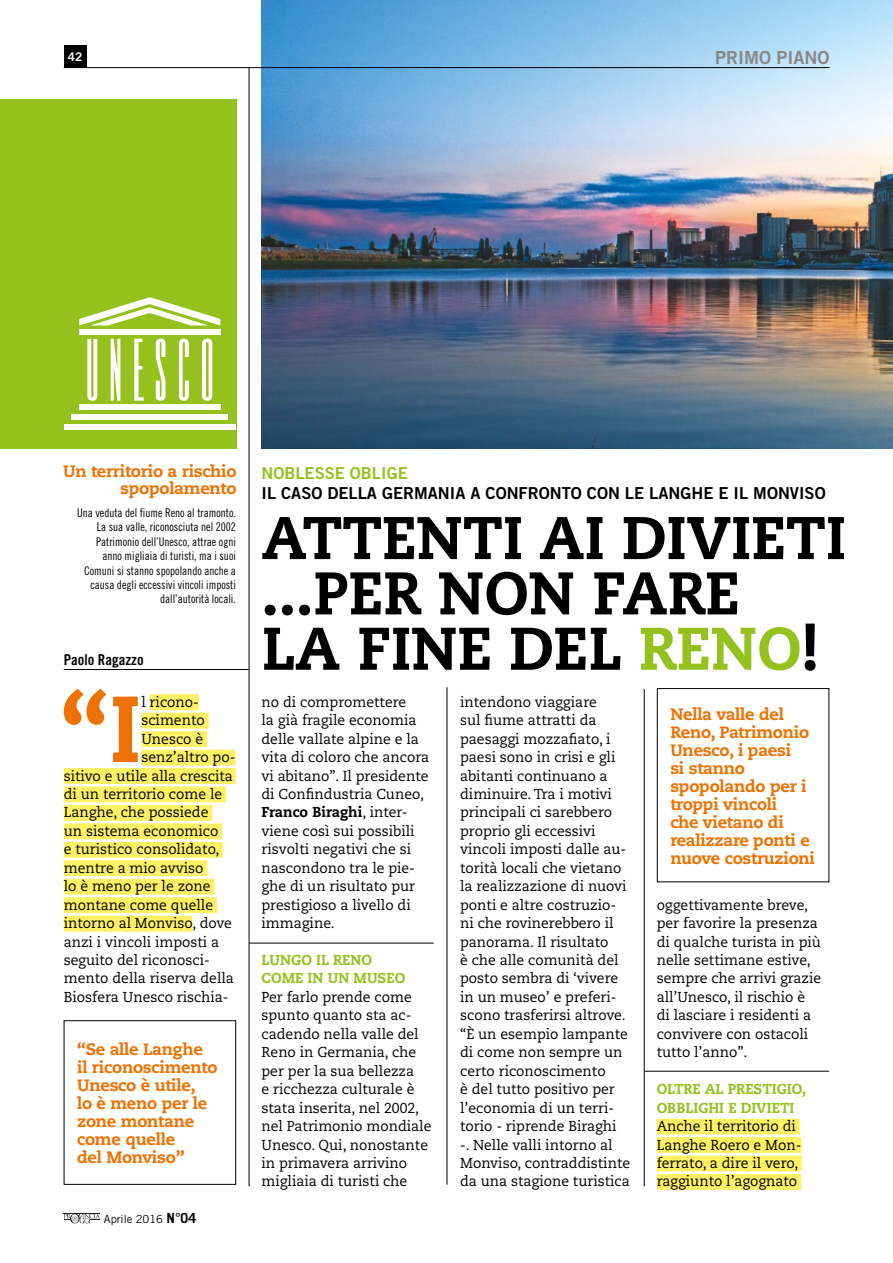
<style>
.page{position:relative;width:893px;height:1263px;background:#fff}
.page>*{position:absolute;margin:0;border:0;box-sizing:border-box;transform-origin:0 0}
.t1{font:800 93.45px "Caecilia LT Std";color:#ee7203}
.t2{font:800 60px/55.3px "Caecilia LT Std";color:#000}
.t3{font:18px "Trade Gothic LT Std Bd 2";color:#878787}
.t4{font:800 16.5px/18px "Caecilia LT Std";letter-spacing:-.015em;color:#ee7203}
.t5{font:16.5px "Trade Gothic LT Std Bd 2";color:#000}
.t6{font:16.5px "Trade Gothic LT Std Bd 2";color:#95c11f}
.t7{font:15px "Trade Gothic LT Std Bd Cn 20";color:#000}
.t8{font:14.4px/18.5px "Caecilia LT Std";color:#000}
.t9{font:800 14.4px/18.5px "Caecilia LT Std";color:#95c11f}
.t10{font:12px/14.4px "Trade Gothic LT Std Cn 18";color:#000;text-align:right;scale:.95 1}
.t11{font:12px "Trade Gothic LT Std Bd 2";color:#fff}
.t12{font:11.1px "Trade Gothic LT Std";color:#000}
.s1{font-weight:700;font-size:13.95px}
.s2{color:#95c11f}
.s3{font-weight:800}
</style>
<div class="page">
<hr style="left:447px;top:687px;width:1px;height:498px;background:#000">
<hr style="left:644px;top:689px;width:1px;height:497px;background:#000">
<hr style="left:644px;top:1071px;width:185px;height:1px;background:#000">
<hr style="left:249px;top:943px;width:185px;height:1px;background:#000">
<div style="left:0;top:99px;width:236px;height:349px;background:#95c11f"></div>
<hr style="left:64px;top:669px;width:185px;height:1px;background:#000">
<div style="left:150px;top:694px;width:49px;height:16px;background:#fff064"></div>
<div style="left:141px;top:713px;width:68px;height:16px;background:#fff064"></div>
<div style="left:141px;top:731px;width:66px;height:16px;background:#fff064"></div>
<div style="left:141px;top:750px;width:94px;height:15px;background:#fff064"></div>
<div style="left:64px;top:768px;width:172px;height:16px;background:#fff064"></div>
<div style="left:64px;top:786px;width:162px;height:16px;background:#fff064"></div>
<div style="left:64px;top:805px;width:148px;height:16px;background:#fff064"></div>
<div style="left:64px;top:823px;width:158px;height:16px;background:#fff064"></div>
<div style="left:64px;top:842px;width:159px;height:16px;background:#fff064"></div>
<div style="left:64px;top:860px;width:143px;height:16px;background:#fff064"></div>
<div style="left:64px;top:879px;width:150px;height:16px;background:#fff064"></div>
<div style="left:64px;top:897px;width:153px;height:16px;background:#fff064"></div>
<div style="left:64px;top:916px;width:128px;height:15px;background:#fff064"></div>
<div style="left:657px;top:1119px;width:143px;height:15px;background:#fff064"></div>
<div style="left:657px;top:1137px;width:144px;height:16px;background:#fff064"></div>
<div style="left:657px;top:1155px;width:145px;height:16px;background:#fff064"></div>
<div style="left:657px;top:1174px;width:144px;height:16px;background:#fff064"></div>
<hr style="left:249px;top:68px;width:1px;height:1118px;background:#000">
<div style="left:657px;top:688px;width:172px;height:194px;border:1px solid #000"></div>
<div style="left:64px;top:1020px;width:172px;height:165px;border:1px solid #000"></div>
<img style="left:262px;top:0;width:631px;height:448px">
<div style="left:64px;top:424px;width:172px;height:6px;background:#fff"></div>
<div style="left:71px;top:414px;width:157px;height:6px;background:#fff"></div>
<div style="left:79px;top:404px;width:141px;height:6px;background:#fff"></div>
<div style="left:79px;top:329px;width:141px;height:6px;background:#fff"></div>
<svg style="left:79px;top:297px;width:141px;height:28px"></svg>
<svg style="left:111px;top:339px;width:9px;height:62px"></svg>
<svg style="left:202px;top:338px;width:10px;height:63px"></svg>
<svg style="left:87px;top:339px;width:10px;height:62px"></svg>
<svg style="left:156px;top:338px;width:10px;height:63px"></svg>
<svg style="left:179px;top:338px;width:10px;height:63px"></svg>
<svg style="left:134px;top:339px;width:10px;height:62px"></svg>
<hr style="left:64px;top:1213px;width:36px;height:1px;background:#000">
<svg style="left:64px;top:1214px;width:36px;height:9px"></svg>
<hr style="left:64px;top:67px;width:766px;height:1px;background:#000">
<div style="left:64px;top:45px;width:22px;height:23px;background:#000"></div>
<p class="t11" style="left:68px;top:49px;width:16px">42</p>
<p class="t3" style="left:715px;top:46px;width:116px">PRIMO PIANO</p>
<p class="t4" style="left:63px;top:463px;width:175px;line-height:16.5px;text-align:right">Un territorio a rischio spopolamento</p>
<p class="t10" style="left:77px;top:505px;width:169px">Una veduta del fiume Reno al tramonto.<br>La sua valle, riconosciuta nel 2002<br>Patrimonio dell’Unesco, attrae ogni anno migliaia di turisti, ma i suoi Comuni si stanno spopolando anche a causa degli eccessivi vincoli imposti dall’autorità locali.</p>
<p class="t7" style="left:64px;top:651px;width:81px">Paolo Ragazzo</p>
<h1 class="t1" style="left:61px;top:671px;width:82px">“I</h1>
<p class="t8" style="left:141px;top:693px;width:59px">l ricono-</p>
<p class="t8" style="left:141px;top:711px;width:65px">scimento</p>
<p class="t8" style="left:141px;top:730px;width:63px">Unesco è</p>
<p class="t8" style="left:141px;top:748px;width:96px">senz’altro po-</p>
<p class="t8" style="left:64px;top:766px;width:171px">sitivo e utile alla crescita</p>
<p class="t8" style="left:64px;top:785px;width:160px">di un territorio come le</p>
<p class="t8" style="left:64px;top:803px;width:146px">Langhe, che possiede</p>
<p class="t8" style="left:64px;top:822px;width:156px">un sistema economico</p>
<p class="t8" style="left:64px;top:840px;width:157px">e turistico consolidato,</p>
<p class="t8" style="left:64px;top:859px;width:141px">mentre a mio avviso</p>
<p class="t8" style="left:64px;top:877px;width:148px">lo è meno per le zone</p>
<p class="t8" style="left:64px;top:896px;width:151px">montane come quelle</p>
<p class="t8" style="left:64px;top:914px;width:170px">intorno al Monviso, dove</p>
<p class="t8" style="left:64px;top:932px;width:157px">anzi i vincoli imposti a</p>
<p class="t8" style="left:64px;top:951px;width:147px">seguito del riconosci-</p>
<p class="t8" style="left:64px;top:969px;width:172px">mento della riserva della</p>
<p class="t8" style="left:64px;top:988px;width:166px">Biosfera Unesco rischia-</p>
<p class="t4" style="left:77px;top:1040px;width:142px">“Se alle Langhe<br>il riconoscimento<br>Unesco è utile,<br>lo è meno per le zone montane come quelle<br>del Monviso”</p>
<p class="t12" style="left:104px;top:1213px;width:94px">Aprile 2016 <span class="s1">N°04</span></p>
<p class="t6" style="left:261px;top:463px;width:148px">NOBLESSE OBLIGE</p>
<p class="t5" style="left:261px;top:482px;width:566px">IL CASO DELLA GERMANIA A CONFRONTO CON LE LANGHE E IL MONVISO</p>
<h2 class="t2" style="left:261px;top:511px;width:586px">ATTENTI AI DIVIETI ...PER NON FARE<br>LA FINE DEL <span class="s2">RENO</span>!</h2>
<p class="t8" style="left:460px;top:693px;width:172px">intendono viaggiare<br>sul fiume attratti da paesaggi mozzafiato, i paesi sono in crisi e gli abitanti continuano a diminuire. Tra i motivi principali ci sarebbero proprio gli eccessivi vincoli imposti dalle au&shy;torità locali che vietano la realizzazione di nuovi ponti e altre costruzio&shy;ni che rovinerebbero il panorama. Il risultato<br>è che alle comunità del posto sembra di ‘vivere in un museo’ e preferi&shy;scono trasferirsi altrove. “È un esempio lampante di come non sempre un certo riconoscimento<br>è del tutto positivo per l’economia di un terri&shy;torio - riprende Biraghi<br>-. Nelle valli intorno al<br>Monviso, contraddistinte da una stagione turistica</p>
<p class="t8" style="left:261px;top:693px;width:169px">no di compromettere<br>la già fragile economia delle vallate alpine e la vita di coloro che ancora vi abitano”. Il presidente di Confindustria Cuneo,<br><span class="s3">Franco Biraghi</span>, inter&shy;viene così sui possibili risvolti negativi che si nascondono tra le pie&shy;ghe di un risultato pur prestigioso a livello di immagine.</p>
<p class="t9" style="left:261px;top:951px;width:145px">LUNGO IL RENO<br>COME IN UN MUSEO</p>
<p class="t8" style="left:261px;top:988px;width:171px">Per farlo prende come spunto quanto sta ac&shy;cadendo nella valle del<br>Reno in Germania, che per per la sua bellezza<br>e ricchezza culturale è stata inserita, nel 2002, nel Patrimonio mondiale<br>Unesco. Qui, nonostante in primavera arrivino migliaia di turisti che</p>
<p class="t4" style="left:670px;top:705px;width:146px">Nella valle del<br>Reno, Patrimonio<br>Unesco, i paesi<br>si stanno spopolando per i troppi vincoli<br>che vietano di realizzare ponti e nuove costruzioni</p>
<p class="t8" style="left:657px;top:896px;width:166px">oggettivamente breve, per favorire la presenza di qualche turista in più nelle settimane estive, sempre che arrivi grazie all’Unesco, il rischio è di lasciare i residenti a convivere con ostacoli tutto l’anno”.</p>
<p class="t9" style="left:657px;top:1080px;width:151px">OLTRE AL PRESTIGIO,<br>OBBLIGHI E DIVIETI</p>
<p class="t8" style="left:657px;top:1117px;width:146px">Anche il territorio di<br>Langhe Roero e Mon&shy;ferrato, a dire il vero, raggiunto l’agognato</p>
</div>
